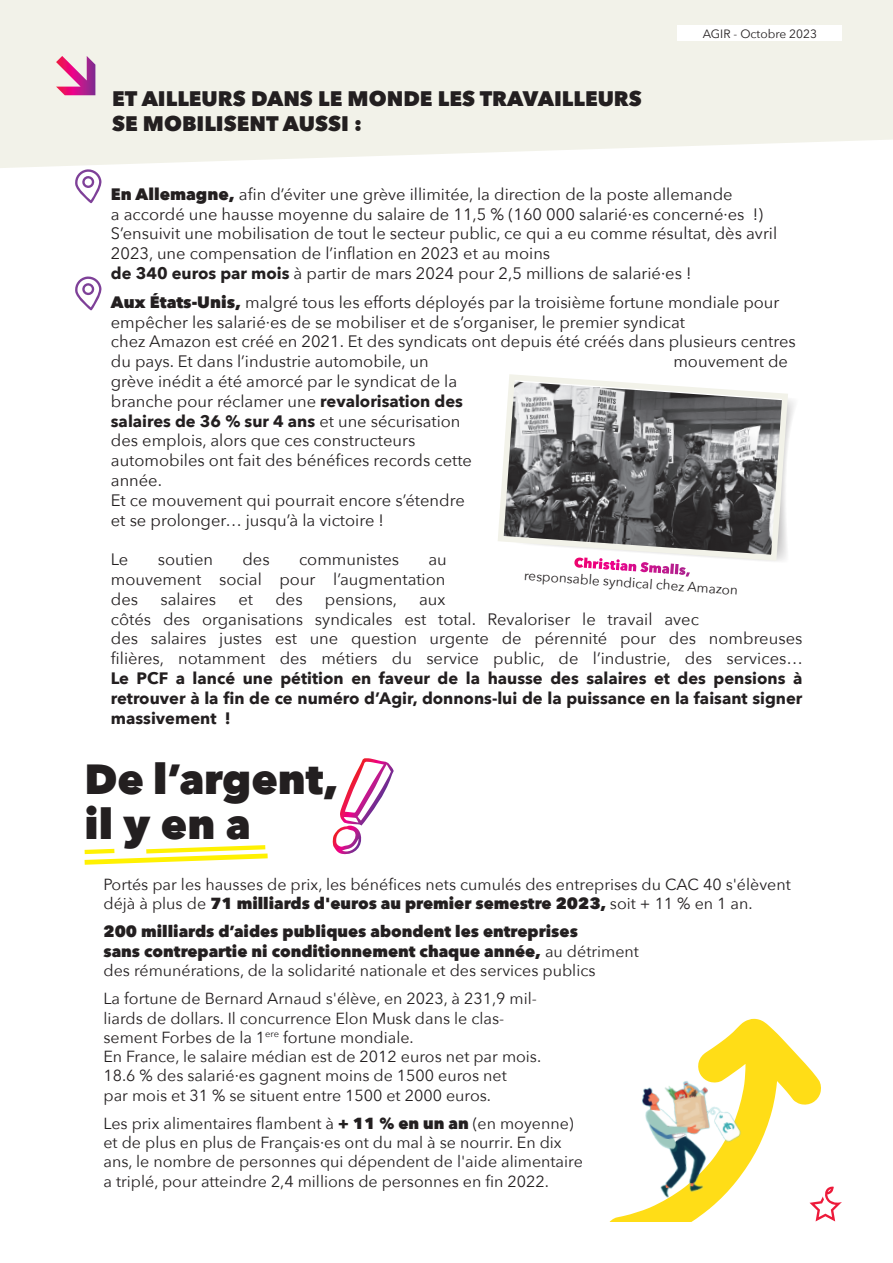
<style>
.page{position:relative;width:893px;height:1263px;background:#fff}
.page>*{position:absolute;margin:0;border:0;box-sizing:border-box;transform-origin:0 0}
.t1{font:800 42px/45px "Avenir Next";color:#231f20}
.t2{font:800 21px/25.2px "Avenir Next";color:#231f20}
.t3{font:16.5px/19.8px "Avenir Next";color:#231f20}
.t4{font:16.05px/19.2px "Avenir Next";color:#231f20}
.t5{font:800 16.05px/19.2px "Avenir Next";color:#231f20}
.t6{font:13.5px/16.2px "Avenir Next";color:#231f20;text-align:center}
.t7{font:12px "Avenir Next";color:#231f20}
.s1{font-weight:800}
.s2{font-weight:700}
.s3{font-weight:800;color:#fff}
.s4{font-weight:400}
</style>
<div class="page">
<svg style="left:0;top:0;width:893px;height:168px;background:#f3f3ea"></svg>
<svg style="left:85px;top:845px;width:183px;height:20px"></svg>
<svg style="left:75px;top:169px;width:27px;height:34px"></svg>
<svg style="left:75px;top:276px;width:27px;height:34px"></svg>
<svg style="left:498px;top:374px;width:293px;height:187px"></svg>
<svg style="left:332px;top:758px;width:62px;height:97px"></svg>
<svg style="left:609px;top:1019px;width:233px;height:203px"></svg>
<div style="left:678px;top:26px;width:164px;height:15px;background:#fff"></div>
<div style="left:56px;top:55px;width:39px;height:40px;background:#f2f2e9"></div>
<p class="t2" style="left:112px;top:86px;width:531px">ET AILLEURS DANS LE MONDE LES TRAVAILLEURS<br>SE MOBILISENT AUSSI :</p>
<p class="t7" style="left:703px;top:23px;width:116px">AGIR - Octobre 2023</p>
<p class="t3" style="left:111px;top:183px;width:668px"><span class="s1">En Allemagne,</span> afin d’éviter une grève illimitée, la direction de la poste allemande<br>a accordé une hausse moyenne du salaire de 11,5 % (160 000 salarié·es concerné·es !)<br>S’ensuivit une mobilisation de tout le secteur public, ce qui a eu comme résultat, dès avril 2023, une compensation de l’inflation en 2023 et au moins<br><span class="s2">de 340 euros par mois</span> à partir de mars 2024 pour 2,5 millions de salarié·es !</p>
<p class="t3" style="left:111px;top:291px;width:686px"><span class="s1">Aux États-Unis,</span> malgré tous les efforts déployés par la troisième fortune mondiale pour empêcher les salarié·es de se mobiliser et de s’organiser, le premier syndicat<br>chez Amazon est créé en 2021. Et des syndicats ont depuis été créés dans plusieurs centres du pays. Et dans l’industrie automobile, un</p>
<p class="t3" style="left:673px;top:351px;width:116px">mouvement de</p>
<p class="t3" style="left:111px;top:371px;width:363px">grève inédit a été amorcé par le syndicat de la branche pour réclamer une <span class="s2">revalorisation des salaires de 36 % sur 4 ans</span> et une sécurisation des emplois, alors que ces constructeurs automobiles ont fait des bénéfices records cette année.<br>Et ce mouvement qui pourrait encore s’étendre et se prolonger… jusqu’à la victoire !</p>
<p class="t3" style="left:111px;top:549px;width:19px">Le</p>
<p class="t3" style="left:158px;top:549px;width:57px">soutien</p>
<p class="t3" style="left:242px;top:549px;width:29px">des</p>
<p class="t3" style="left:299px;top:549px;width:102px">communistes</p>
<p class="t6" style="left:526px;top:550px;width:216px;rotate:4deg"><span class="s3">Christian Smalls,<br></span>responsable syndical chez Amazon</p>
<p class="t3" style="left:111px;top:549px;width:338px;text-align:justify;text-indent:318px">au mouvement social pour l’augmentation des</p>
<p class="t3" style="left:160px;top:588px;width:57px">salaires</p>
<p class="t3" style="left:238px;top:588px;width:16px">et</p>
<p class="t3" style="left:275px;top:588px;width:29px">des</p>
<p class="t3" style="left:325px;top:588px;width:74px">pensions,</p>
<p class="t3" style="left:111px;top:588px;width:693px;text-indent:308px">aux<br>côtés des organisations syndicales est total. Revaloriser le travail avec<br>des salaires justes est une question urgente de pérennité pour des nombreuses filières, notamment des métiers du service public, de l’industrie, des services… <span class="s2">Le PCF a lancé une pétition en faveur de la hausse des salaires et des pensions à retrouver à la fin de ce numéro d’Agir, donnons-lui de la puissance en la faisant signer massivement !</span></p>
<p class="t1" style="left:85px;top:756px;width:256px">De l’argent, il y en a</p>
<p class="t4" style="left:103px;top:874px;width:689px">Portés par les hausses de prix, les bénéfices nets cumulés des entreprises du CAC 40 s'élèvent déjà à plus de <span class="s1">71 milliards d'euros au premier semestre 2023,</span> soit + 11 % en 1 an.</p>
<p class="t5" style="left:103px;top:922px;width:537px">200 milliards d’aides publiques abondent les entreprises<br>sans contrepartie ni conditionnement chaque année, <span class="s4">au détriment des rémunérations, de la solidarité nationale et des services publics</span></p>
<p class="t4" style="left:103px;top:988px;width:435px">La fortune de Bernard Arnaud s'élève, en 2023, à 231,9 mil&shy;liards de dollars. Il concurrence Elon Musk dans le clas&shy;sement Forbes de la 1<sup>ere</sup> fortune mondiale.</p>
<p class="t4" style="left:103px;top:1046px;width:439px">En France, le salaire médian est de 2012 euros net par mois.<br>18.6 % des salarié·es gagnent moins de 1500 euros net<br>par mois et 31 % se situent entre 1500 et 2000 euros.</p>
<p class="t4" style="left:103px;top:1113px;width:481px">Les prix alimentaires flambent à <span class="s1">+ 11 % en un an</span> (en moyenne) et de plus en plus de Français·es ont du mal à se nourrir. En dix ans, le nombre de personnes qui dépendent de l'aide alimentaire a triplé, pour atteindre 2,4 millions de personnes en fin 2022.</p>
</div>
